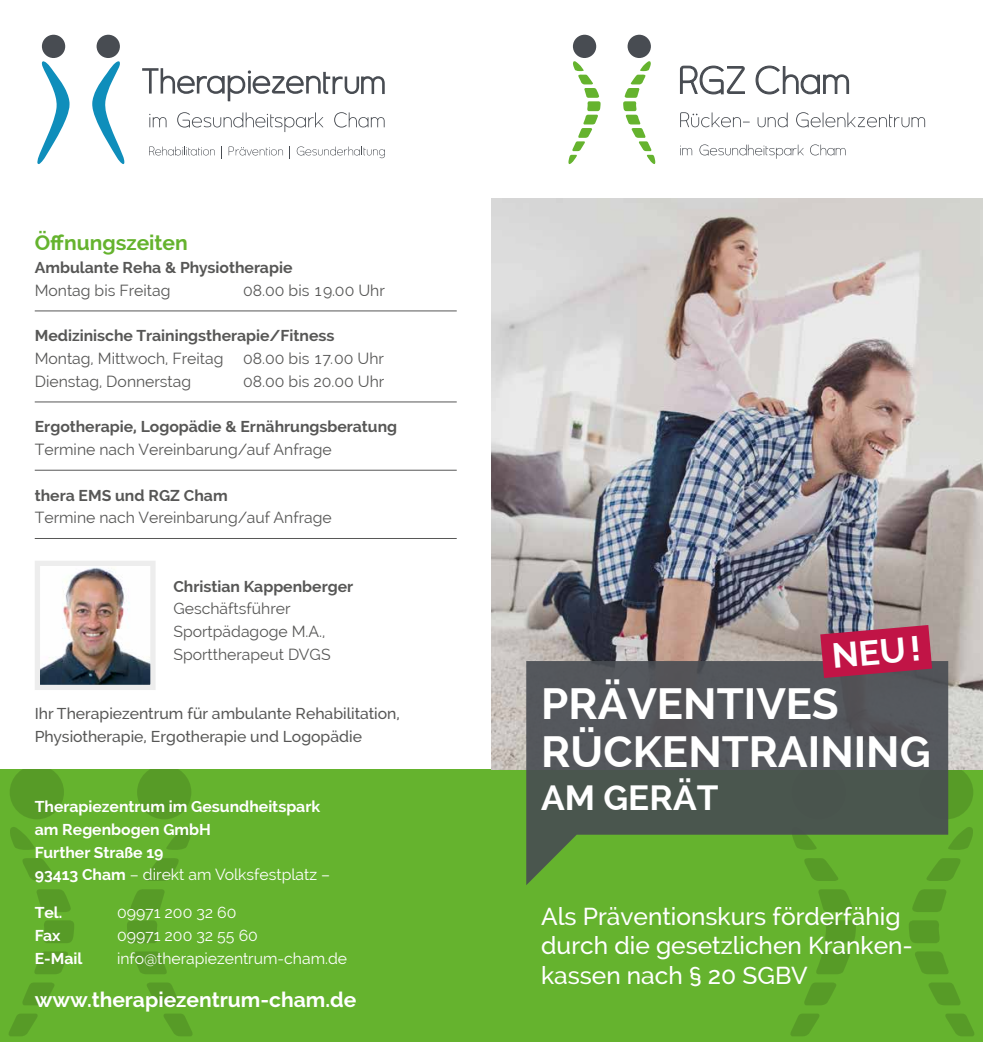
<style>
.page{position:relative;width:983px;height:1042px;background:#fff}
.page>*{position:absolute;margin:0;border:0;box-sizing:border-box;transform-origin:0 0}
.t1{font:700 43.75px/47.2px "Raleway";color:#fff}
.t2{font:700 35px "Raleway";color:#fff}
.t3{font:500 24.5px/29.8px "Raleway";color:#fff}
.t4{font:700 21px "Raleway";color:#fff}
.t5{font:700 21px "Raleway";color:#65b32e}
.t6{font:15.75px/22.8px "Raleway";color:#575756}
.t7{font:700 15.75px "Raleway";color:#575756}
.t8{font:700 15.75px/22.8px "Raleway";color:#fff}
.t9{font:500 15.75px/22.8px "Raleway";color:#575756}
.t10{font:15.75px "Raleway";color:#fff}
.s1{font-weight:400}
</style>
<div class="page">
<div style="left:572px;top:35px;width:24px;height:23px;background:#484c52;border-radius:50%"></div>
<div style="left:627px;top:35px;width:23px;height:23px;background:#484c52;border-radius:50%"></div>
<svg style="left:568px;top:61px;width:32px;height:103px"></svg>
<svg style="left:623px;top:61px;width:32px;height:103px"></svg>
<svg style="left:680px;top:112px;width:244px;height:15px"></svg>
<svg style="left:680px;top:65px;width:169px;height:30px"></svg>
<svg style="left:680px;top:144px;width:165px;height:15px"></svg>
<div style="left:491px;top:769px;width:491px;height:273px;background:#65b32e"></div>
<svg style="left:947px;top:769px;width:26px;height:50px"></svg>
<svg style="left:818px;top:889px;width:34px;height:23px"></svg>
<svg style="left:825px;top:920px;width:30px;height:23px"></svg>
<svg style="left:816px;top:951px;width:34px;height:23px"></svg>
<svg style="left:804px;top:982px;width:32px;height:23px"></svg>
<svg style="left:790px;top:1014px;width:30px;height:22px"></svg>
<svg style="left:947px;top:826px;width:26px;height:24px"></svg>
<svg style="left:947px;top:858px;width:14px;height:23px"></svg>
<svg style="left:912px;top:889px;width:34px;height:23px"></svg>
<svg style="left:909px;top:920px;width:31px;height:23px"></svg>
<svg style="left:915px;top:951px;width:34px;height:23px"></svg>
<svg style="left:928px;top:982px;width:32px;height:23px"></svg>
<svg style="left:945px;top:1014px;width:29px;height:22px"></svg>
<div style="left:0;top:769px;width:491px;height:273px;background:#65b32e"></div>
<svg style="left:137px;top:769px;width:54px;height:50px"></svg>
<svg style="left:10px;top:769px;width:54px;height:50px"></svg>
<svg style="left:166px;top:827px;width:25px;height:23px"></svg>
<svg style="left:145px;top:858px;width:34px;height:23px"></svg>
<svg style="left:130px;top:889px;width:35px;height:23px"></svg>
<svg style="left:127px;top:920px;width:31px;height:23px"></svg>
<svg style="left:133px;top:951px;width:34px;height:23px"></svg>
<svg style="left:147px;top:982px;width:32px;height:23px"></svg>
<svg style="left:163px;top:1014px;width:30px;height:22px"></svg>
<svg style="left:10px;top:827px;width:25px;height:23px"></svg>
<svg style="left:22px;top:858px;width:35px;height:23px"></svg>
<svg style="left:37px;top:889px;width:34px;height:23px"></svg>
<svg style="left:43px;top:920px;width:31px;height:23px"></svg>
<svg style="left:34px;top:951px;width:34px;height:23px"></svg>
<svg style="left:22px;top:982px;width:33px;height:23px"></svg>
<svg style="left:9px;top:1014px;width:29px;height:22px"></svg>
<img style="left:491px;top:198px;width:491px;height:571px">
<svg style="left:526px;top:661px;width:421px;height:224px"></svg>
<svg style="left:142px;top:68px;width:242px;height:33px"></svg>
<svg style="left:149px;top:114px;width:17px;height:13px"></svg>
<svg style="left:177px;top:112px;width:146px;height:20px"></svg>
<svg style="left:334px;top:112px;width:50px;height:16px"></svg>
<svg style="left:149px;top:146px;width:66px;height:9px"></svg>
<svg style="left:221px;top:146px;width:1px;height:12px"></svg>
<svg style="left:228px;top:146px;width:55px;height:9px"></svg>
<svg style="left:289px;top:146px;width:1px;height:12px"></svg>
<svg style="left:297px;top:146px;width:88px;height:12px"></svg>
<svg style="left:92px;top:61px;width:32px;height:103px"></svg>
<svg style="left:37px;top:61px;width:33px;height:103px"></svg>
<div style="left:42px;top:35px;width:23px;height:23px;background:#484c52;border-radius:50%"></div>
<div style="left:97px;top:35px;width:23px;height:23px;background:#484c52;border-radius:50%"></div>
<hr style="left:35px;top:311px;width:421px;height:1px;background:#575756">
<hr style="left:35px;top:402px;width:421px;height:1px;background:#575756">
<hr style="left:35px;top:470px;width:421px;height:1px;background:#575756">
<hr style="left:35px;top:538px;width:421px;height:1px;background:#575756">
<img style="left:41px;top:567px;width:108px;height:117px">
<div style="left:35px;top:561px;width:120px;height:129px;border:5px solid #ededed"></div>
<svg style="left:774px;top:599px;width:203px;height:104px;background:#946b76"></svg>
<h3 class="t5" style="left:35px;top:231px;width:155px">Öffnungszeiten</h3>
<p class="t7" style="left:35px;top:258px;width:259px">Ambulante Reha &amp; Physiotherapie</p>
<p class="t6" style="left:35px;top:279px;width:137px">Montag bis Freitag</p>
<p class="t6" style="left:243px;top:279px;width:143px">08.00 bis 19.00 Uhr</p>
<p class="t7" style="left:35px;top:327px;width:301px">Medizinische Trainingstherapie/Fitness</p>
<p class="t6" style="left:35px;top:347px;width:190px">Montag, Mittwoch, Freitag</p>
<p class="t6" style="left:243px;top:347px;width:142px">08.00 bis 17.00 Uhr</p>
<p class="t6" style="left:35px;top:370px;width:158px">Dienstag, Donnerstag</p>
<p class="t6" style="left:243px;top:370px;width:143px">08.00 bis 20.00 Uhr</p>
<p class="t7" style="left:35px;top:418px;width:364px">Ergotherapie, Logopädie &amp; Ernährungsberatung</p>
<p class="t6" style="left:35px;top:438px;width:298px">Termine nach Vereinbarung/auf Anfrage</p>
<p class="t7" style="left:35px;top:486px;width:194px">thera EMS und RGZ Cham</p>
<p class="t6" style="left:35px;top:506px;width:298px">Termine nach Vereinbarung/auf Anfrage</p>
<p class="t7" style="left:173px;top:577px;width:181px">Christian Kappenberger</p>
<p class="t6" style="left:173px;top:597px;width:159px">Geschäftsführer<br>Sportpädagoge M.A.,<br>Sporttherapeut DVGS</p>
<p class="t9" style="left:35px;top:702px;width:366px">Ihr Therapiezentrum für ambulante Rehabilitation,<br>Physiotherapie, Ergotherapie und Logopädie</p>
<p class="t8" style="left:35px;top:795px;width:297px">Therapiezentrum im Gesundheitspark am Regenbogen GmbH<br>Further Straße 19<br>93413 Cham <span class="s1">– direkt am Volksfestplatz –</span></p>
<p class="t8" style="left:35px;top:901px;width:29px">Tel.</p>
<p class="t10" style="left:117px;top:903px;width:121px">09971 200 32 60</p>
<p class="t8" style="left:35px;top:924px;width:27px">Fax</p>
<p class="t10" style="left:117px;top:926px;width:142px">09971 200 32 55 60</p>
<p class="t8" style="left:35px;top:946px;width:49px">E-Mail</p>
<p class="t10" style="left:117px;top:949px;width:231px">info@therapiezentrum-cham.de</p>
<h3 class="t4" style="left:35px;top:988px;width:323px">www.therapiezentrum-cham.de</h3>
<h2 class="t2" style="left:830px;top:636px;width:90px;rotate:-5deg">NEU!</h2>
<h1 class="t1" style="left:541px;top:680px;width:391px">PRÄVENTIVES<br>RÜCKENTRAINING</h1>
<h2 class="t2" style="left:541px;top:778px;width:179px">AM GERÄT</h2>
<h3 class="t3" style="left:541px;top:901px;width:373px">Als Präventionskurs förderfähig durch die gesetzlichen Kranken&shy;kassen nach § 20 SGBV</h3>
</div>
